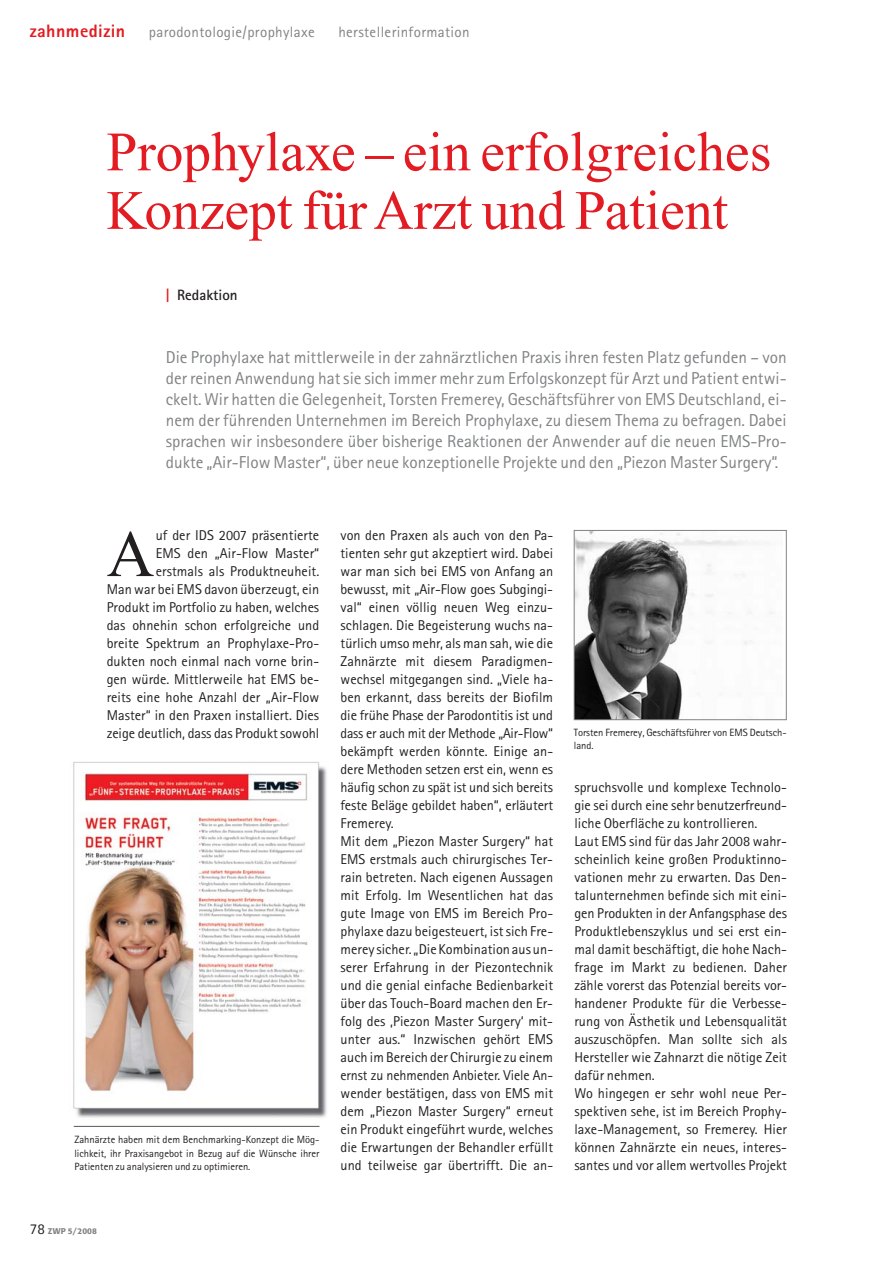
<style>
.page{position:relative;width:893px;height:1263px;background:#fff}
.page>*{position:absolute;margin:0;border:0;box-sizing:border-box;transform-origin:0 0}
.t1{font:66px "Times New Roman";color:#231f20}
.t2{font:55.5px/58.5px "Times New Roman";color:#e31b22}
.t3{font:800 18px "Rotis Sans Serif";letter-spacing:.025em;color:#e31b22}
.t4{font:17.25px/21px "Rotis Sans Serif";color:#808284;text-align:justify}
.t5{font:15px "Rotis Sans Serif";letter-spacing:.025em;color:#808284}
.t6{font:700 15px "Rotis Sans Serif";color:#231f20}
.t7{font:14.25px/18px "Rotis Sans Serif";letter-spacing:.005em;color:#231f20}
.t8{font:10.5px/13.5px "Rotis Sans Serif";color:#231f20}
.t9{font:500 8.25px "Formata";letter-spacing:.02em;color:#808284}
.s1{color:#e31b22}
.s2{font-family:"Rotis Sans Serif";font-weight:400;font-size:15px;color:#231f20}
</style>
<div class="page">
<img style="left:73px;top:762px;width:254px;height:365px">
<img style="left:576px;top:532px;width:197px;height:186px">
<div style="left:574px;top:530px;width:213px;height:190px;border:1px solid #808284"></div>
<hr style="left:74px;top:1126px;width:246px;height:1px;background:#58595b">
<p class="t3" style="left:30px;top:25px;width:97px">zahnmedizin</p>
<p class="t5" style="left:149px;top:27px;width:168px">parodontologie/prophylaxe</p>
<p class="t5" style="left:338px;top:27px;width:133px">herstellerinformation</p>
<h2 class="t2" style="left:106px;top:128px;width:666px">Prophylaxe – ein erfolgreiches<br>Konzept für Arzt und Patient</h2>
<p class="t6" style="left:166px;top:290px;width:73px"><span class="s1">|</span> Redaktion</p>
<p class="t4" style="left:166px;top:348px;width:622px">Die Prophylaxe hat mittlerweile in der zahnärztlichen Praxis ihren festen Platz gefunden – von der reinen Anwendung hat sie sich immer mehr zum Erfolgskonzept für Arzt und Patient entwi&shy;ckelt. Wir hatten die Gelegenheit, Torsten Fremerey, Geschäftsführer von EMS Deutschland, ei&shy;nem der führenden Unternehmen im Bereich Prophylaxe, zu diesem Thema zu befragen. Dabei sprachen wir insbesondere über bisherige Reaktionen der Anwender auf die neuen EMS-Pro&shy;dukte „Air-Flow Master“, über neue konzeptionelle Projekte und den „Piezon Master Surgery“.</p>
<p class="t7" style="left:107px;top:528px;width:214px;text-align:right">uf der IDS 2007 präsentierte<br>EMS den „Air-Flow Master“ erstmals als Produktneuheit.<br>Man war bei EMS davon überzeugt, ein Produkt im Portfolio zu haben, welches das ohnehin schon erfolgreiche und breite Spektrum an Prophylaxe-Pro&shy;dukten noch einmal nach vorne brin&shy;gen würde. Mittlerweile hat EMS be&shy;reits eine hohe Anzahl der „Air-Flow Master“ in den Praxen installiert. Dies zeige deutlich, dass das Produkt sowohl</p>
<p class="t7" style="left:340px;top:528px;width:214px">von den Praxen als auch von den Pa&shy;tienten sehr gut akzeptiert wird. Dabei war man sich bei EMS von Anfang an bewusst, mit „Air-Flow goes Subgingi&shy;val“ einen völlig neuen Weg einzu&shy;schlagen. Die Begeisterung wuchs na&shy;türlich umso mehr, als man sah, wie die Zahnärzte mit diesem Paradigmen&shy;wechsel mitgegangen sind. „Viele ha&shy;ben erkannt, dass bereits der Biofilm die frühe Phase der Parodontitis ist und dass er auch mit der Methode „Air-Flow“ bekämpft werden könnte. Einige an&shy;dere Methoden setzen erst ein, wenn es häufig schon zu spät ist und sich bereits feste Beläge gebildet haben“, erläutert Fremerey.<br>Mit dem „Piezon Master Surgery“ hat EMS erstmals auch chirurgisches Ter&shy;rain betreten. Nach eigenen Aussagen mit Erfolg. Im Wesentlichen hat das gute Image von EMS im Bereich Pro&shy;phylaxe dazu beigesteuert, ist sich Fre&shy;merey sicher. „Die Kombination aus un&shy;serer Erfahrung in der Piezontechnik und die genial einfache Bedienbarkeit über das Touch-Board machen den Er&shy;folg des ‚Piezon Master Surgery‘ mit&shy;unter aus.“ Inzwischen gehört EMS auch im Bereich der Chirurgie zu einem ernst zu nehmenden Anbieter. Viele An&shy;wender bestätigen, dass von EMS mit dem „Piezon Master Surgery“ erneut ein Produkt eingeführt wurde, welches die Erwartungen der Behandler erfüllt und teilweise gar übertrifft. Die an-</p>
<h1 class="t1" style="left:107px;top:530px;width:49px">A</h1>
<p class="t8" style="left:74px;top:1134px;width:247px;text-align:justify">Zahnärzte haben mit dem Benchmarking-Konzept die Mög&shy;lichkeit, ihr Praxisangebot in Bezug auf die Wünsche ihrer Patienten zu analysieren und zu optimieren.</p>
<p class="t9" style="left:30px;top:1227px;width:69px"><span class="s2">78</span> ZWP 5/2008</p>
<p class="t8" style="left:574px;top:727px;width:214px">Torsten Fremerey, Geschäftsführer von EMS Deutsch&shy;land.</p>
<p class="t7" style="left:574px;top:780px;width:214px">spruchsvolle und komplexe Technolo&shy;gie sei durch eine sehr benutzerfreund&shy;liche Oberfläche zu kontrollieren.<br>Laut EMS sind für das Jahr 2008 wahr&shy;scheinlich keine großen Produktinno&shy;vationen mehr zu erwarten. Das Den&shy;talunternehmen befinde sich mit eini&shy;gen Produkten in der Anfangsphase des Produktlebenszyklus und sei erst ein&shy;mal damit beschäftigt, die hohe Nach&shy;frage im Markt zu bedienen. Daher zähle vorerst das Potenzial bereits vor&shy;handener Produkte für die Verbesse&shy;rung von Ästhetik und Lebensqualität auszuschöpfen. Man sollte sich als Hersteller wie Zahnarzt die nötige Zeit dafür nehmen.<br>Wo hingegen er sehr wohl neue Per&shy;spektiven sehe, ist im Bereich Prophy&shy;laxe-Management, so Fremerey. Hier können Zahnärzte ein neues, interes&shy;santes und vor allem wertvolles Projekt</p>
</div>
